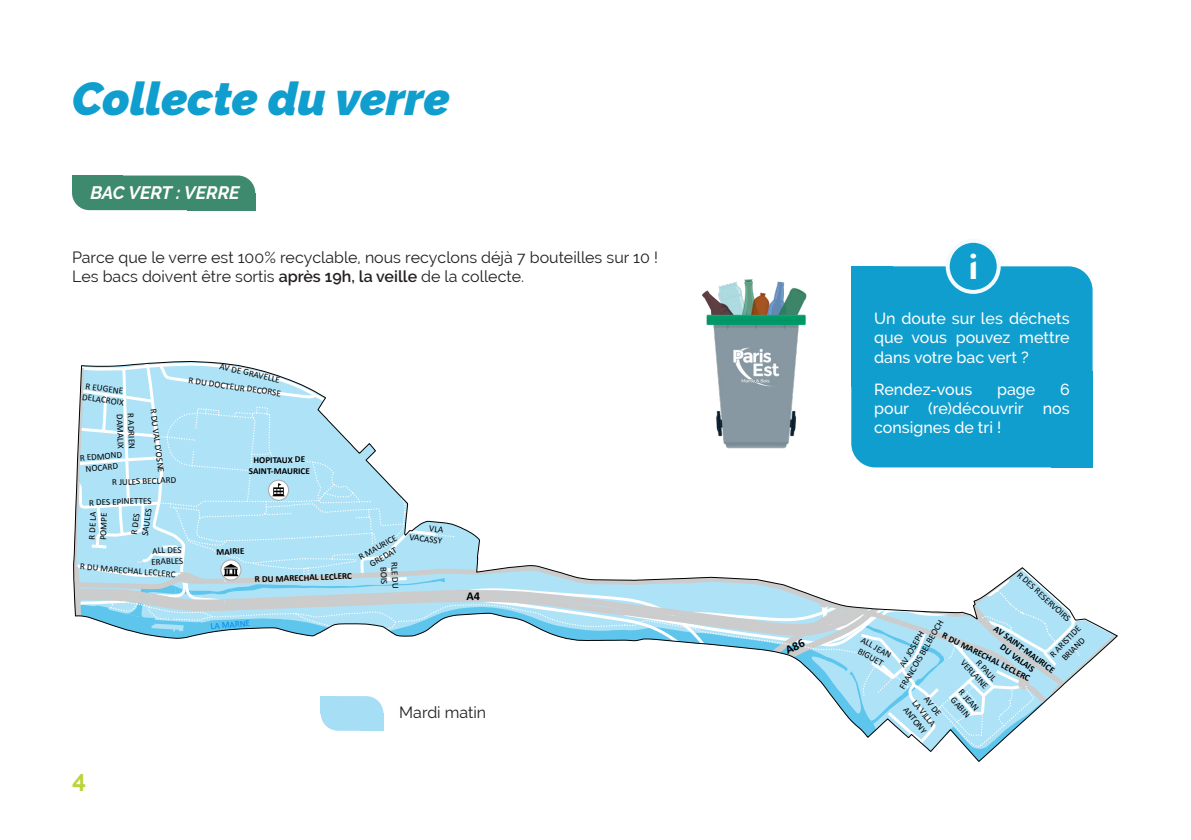
<style>
.page{position:relative;width:1191px;height:840px;background:#fff}
.page>*{position:absolute;margin:0;border:0;box-sizing:border-box;transform-origin:0 0}
.t1{font:italic 900 46px "Raleway";color:#0f9ece}
.t2{font:700 34px "Lao MN";color:#fff}
.t3{font:700 24px "Raleway";color:#bdd33a}
.t4{font:italic 700 18px "Raleway";color:#fff}
.t5{font:16px "Raleway";color:#231f20}
.t6{font:500 16px/19.2px "Raleway";color:#fff;text-align:justify}
.t7{font:9.2px/11.2px "Calibri";color:#000;text-align:center}
.t8{font:700 9.2px/11.2px "Calibri";letter-spacing:-.005em;color:#000;text-align:center}
.t9{font:9.2px "Calibri";color:#0087ed}
.s1{font-weight:600}
</style>
<div class="page">
<img style="left:702px;top:279px;width:105px;height:81px">
<div style="left:851px;top:266px;width:241px;height:201px;background:#0f9ece;border-radius:24px"></div>
<div style="left:851px;top:266px;width:42px;height:120px;background:#0f9ece"></div>
<div style="left:947px;top:241px;width:51px;height:51px;background:#0f9ece;border-radius:50%"></div>
<div style="left:945px;top:239px;width:55px;height:55px;border:4px solid #f2fafd;border-radius:50%"></div>
<div style="left:72px;top:175px;width:183px;height:35px;background:#3d8a6f;border-radius:17px"></div>
<div style="left:72px;top:175px;width:51px;height:18px;background:#3d8a6f"></div>
<div style="left:187px;top:193px;width:68px;height:17px;background:#3d8a6f"></div>
<svg style="left:74px;top:362px;width:1044px;height:400px"></svg>
<p class="t1" style="left:72px;top:72px;width:379px">Collecte du verre</p>
<p class="t4" style="left:90px;top:182px;width:151px">BAC VERT : VERRE</p>
<p class="t5" style="left:72px;top:247px;width:587px">Parce que le verre est 100% recyclable, nous recyclons déjà 7 bouteilles sur 10 !</p>
<p class="t5" style="left:72px;top:267px;width:454px">Les bacs doivent être sortis <span class="s1">après 19h, la veille</span> de la collecte.</p>
<p class="t7" style="left:85px;top:379px;width:43px;text-align:left;rotate:8deg">R EUGENE<br>DELACROIX</p>
<p class="t7" style="left:159px;top:407px;width:66px;rotate:83deg">R DU VAL D'OSNE</p>
<p class="t7" style="left:126px;top:413px;width:36px;rotate:88deg">DAMALIX</p>
<p class="t7" style="left:137px;top:413px;width:37px;rotate:88deg">R ADRIEN</p>
<p class="t7" style="left:79px;top:452px;width:44px;rotate:-5deg">R EDMOND<br>NOCARD</p>
<p class="t7" style="left:112px;top:476px;width:66px;rotate:-2deg">R JULES BECLARD</p>
<p class="t7" style="left:89px;top:496px;width:64px;rotate:-2deg">R DES EPINETTES</p>
<p class="t7" style="left:221px;top:360px;width:63px;rotate:13deg">AV DE GRAVELLE</p>
<p class="t7" style="left:189px;top:374px;width:95px;rotate:8deg">R DU DOCTEUR DECORSE</p>
<p class="t8" style="left:249px;top:453px;width:63px">HOPITAUX DE<br>SAINT-MAURICE</p>
<p class="t7" style="left:86px;top:539px;width:30px;text-align:left;rotate:-88deg">R DE LA<br>POMPE</p>
<p class="t7" style="left:128px;top:533px;width:29px;text-align:left;rotate:-82deg">R DES<br>SAULES</p>
<p class="t7" style="left:151px;top:544px;width:34px;text-align:left;rotate:-2deg">ALL DES<br>ERABLES</p>
<p class="t7" style="left:81px;top:560px;width:97px;rotate:5deg">R DU MARECHAL LECLERC</p>
<p class="t8" style="left:216px;top:545px;width:29px;rotate:-2deg">MAIRIE</p>
<p class="t7" style="left:356px;top:552px;width:44px;rotate:-30deg">R MAURICE<br>GREDAT</p>
<p class="t7" style="left:400px;top:561px;width:28px;rotate:87deg">RLE DU<br>BOIS</p>
<p class="t8" style="left:255px;top:573px;width:99px;rotate:-2deg">R DU MARECHAL LECLERC</p>
<p class="t7" style="left:411px;top:519px;width:34px;text-align:right;rotate:7deg">VLA<br>VACASSY</p>
<p class="t9" style="left:210px;top:619px;width:41px;rotate:-5deg">LA MARNE</p>
<p class="t3" style="left:72px;top:767px;width:16px">4</p>
<p class="t5" style="left:399px;top:702px;width:88px">Mardi matin</p>
<p class="t2" style="left:968px;top:247px;width:12px">i</p>
<p class="t6" style="left:874px;top:309px;width:197px">Un doute sur les déchets que vous pouvez mettre dans votre bac vert ?</p>
<p class="t6" style="left:874px;top:379px;width:100px">Rendez-vous</p>
<p class="t6" style="left:997px;top:379px;width:40px">page</p>
<p class="t6" style="left:874px;top:379px;width:197px;text-indent:186px">6 pour (re)découvrir nos consignes de tri !</p>
<p class="t7" style="left:1022px;top:569px;width:70px;rotate:42deg">R DES RESERVOIRS</p>
<p class="t7" style="left:887px;top:679px;width:80px;rotate:-60deg">AV JOSEPH<br>FRANCOIS BELBEOCH</p>
<p class="t8" style="left:998px;top:621px;width:75px;rotate:37deg">AV SAINT-MAURICE<br>DU VALAIS</p>
<p class="t7" style="left:1047px;top:651px;width:42px;rotate:-46deg">R ARISTIDE<br>BRIAND</p>
<p class="t8" style="left:945px;top:628px;width:99px;rotate:27deg">R DU MARECHAL LECLERC</p>
<p class="t7" style="left:864px;top:633px;width:35px;rotate:30deg">ALL JEAN<br>BIGUET</p>
<p class="t7" style="left:975px;top:648px;width:38px;text-align:right;rotate:48deg">R PAUL<br>VERLAINE</p>
<p class="t7" style="left:965px;top:686px;width:27px;text-align:left;rotate:49deg">R JEAN<br>GABIN</p>
<p class="t7" style="left:927px;top:690px;width:33px;rotate:52deg">AV DE<br>LA VILLA<br>ANTONY</p>
</div>
